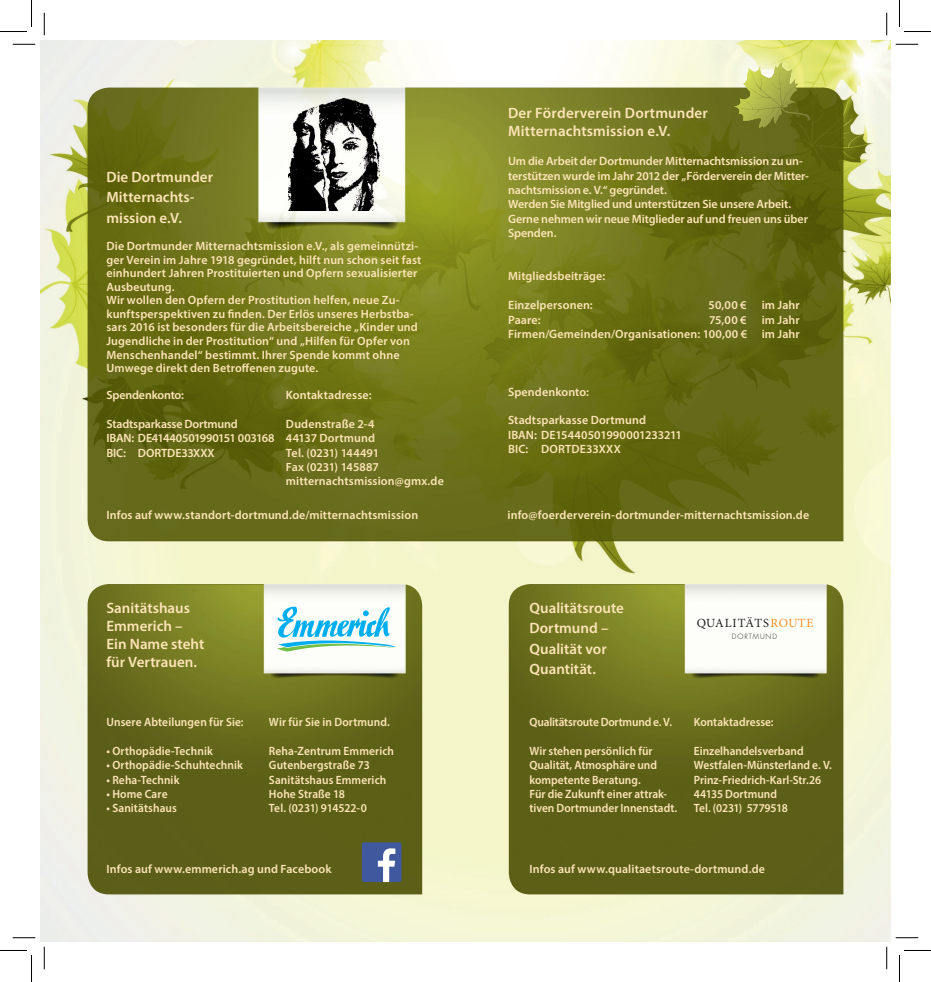
<style>
.page{position:relative;width:931px;height:982px;background:#fff}
.page>*{position:absolute;margin:0;border:0;box-sizing:border-box;transform-origin:0 0}
.t1{font:600 15px/20.2px "Myriad Pro";letter-spacing:.005em;color:#fee4b8}
.t2{font:12.45px "Minion Pro";letter-spacing:.04em;color:#231f20}
.t3{font:600 12px/13.5px "Myriad Pro";letter-spacing:.01em;color:#fee4b8}
.t4{font:600 12px/14.4px "Myriad Pro";letter-spacing:.01em;color:#fee4b8;scale:.95 1}
.t5{font:600 12px/14.4px "Myriad Pro";letter-spacing:-.01em;color:#fee4b8}
.t6{font:600 12px/14.4px "Myriad Pro";letter-spacing:-.015em;color:#fee4b8}
.t7{font:600 12px "Myriad Pro";letter-spacing:-.015em;color:#fee4b8;scale:.95 1}
.t8{font:300 7.05px "Futura";letter-spacing:.13em;color:#231f20}
.s1{color:#f69026}
</style>
<div class="page">
<img style="left:40px;top:40px;width:850px;height:901px">
<img style="left:508px;top:584px;width:335px;height:310px">
<img style="left:88px;top:584px;width:334px;height:310px">
<img style="left:88px;top:88px;width:755px;height:453px">
<svg style="left:277px;top:606px;width:119px;height:45px"></svg>
<img style="left:289px;top:98px;width:90px;height:112px">
<div style="left:362px;top:842px;width:39px;height:40px;background:#40599e;border-radius:2px"></div>
<svg style="left:378px;top:848px;width:17px;height:34px"></svg>
<svg style="left:732px;top:62px;width:78px;height:66px;background:#a5ab52"></svg>
<svg style="left:13px;top:44px;width:22px;height:1px"></svg>
<svg style="left:895px;top:44px;width:23px;height:1px"></svg>
<svg style="left:13px;top:937px;width:22px;height:1px"></svg>
<svg style="left:895px;top:937px;width:23px;height:1px"></svg>
<svg style="left:44px;top:13px;width:1px;height:22px"></svg>
<svg style="left:44px;top:946px;width:1px;height:23px"></svg>
<svg style="left:886px;top:13px;width:1px;height:22px"></svg>
<svg style="left:886px;top:946px;width:1px;height:23px"></svg>
<svg style="left:0;top:0;width:32px;height:32px"></svg>
<svg style="left:0;top:950px;width:32px;height:31px"></svg>
<svg style="left:899px;top:0;width:31px;height:32px"></svg>
<svg style="left:899px;top:950px;width:31px;height:31px"></svg>
<p class="t1" style="left:106px;top:166px;width:108px">Die Dortmunder<br>Mitternachts&shy;mission e.V.</p>
<p class="t3" style="left:106px;top:239px;width:316px">Die Dortmunder Mitternachtsmission e.V., als gemeinnützi&shy;ger Verein im Jahre 1918 gegründet, hilft nun schon seit fast einhundert Jahren Prostituierten und Opfern sexualisierter Ausbeutung.<br>Wir wollen den Opfern der Prostitution helfen, neue Zu&shy;kunftsperspektiven zu finden. Der Erlös unseres Herbstba&shy;sars 2016 ist besonders für die Arbeitsbereiche „Kinder und Jugendliche in der Prostitution“ und „Hilfen für Opfer von Menschenhandel“ bestimmt. Ihrer Spende kommt ohne Umwege direkt den Betroffenen zugute.</p>
<p class="t6" style="left:106px;top:387px;width:79px">Spendenkonto:</p>
<p class="t6" style="left:106px;top:416px;width:170px">Stadtsparkasse Dortmund<br>IBAN: DE41440501990151 003168<br>BIC: DORTDE33XXX</p>
<p class="t3" style="left:286px;top:388px;width:87px">Kontaktadresse:</p>
<p class="t3" style="left:286px;top:416px;width:159px;line-height:14.4px">Dudenstraße 2-4<br>44137 Dortmund<br>Tel. (0231) 144491<br>Fax (0231) 145887 mitternachtsmission@gmx.de</p>
<p class="t1" style="left:508px;top:104px;width:201px;line-height:18px">Der Förderverein Dortmunder<br>Mitternachtsmission e.V.</p>
<p class="t5" style="left:508px;top:153px;width:302px">Um die Arbeit der Dortmunder Mitternachtsmission zu un&shy;terstützen wurde im Jahr 2012 der „Förderverein der Mitter&shy;nachtsmission e. V.“ gegründet.<br>Werden Sie Mitglied und unterstützen Sie unsere Arbeit.<br>Gerne nehmen wir neue Mitglieder auf und freuen uns über Spenden.</p>
<p class="t3" style="left:508px;top:269px;width:99px">Mitgliedsbeiträge:</p>
<p class="t3" style="left:508px;top:298px;width:86px">Einzelpersonen:</p>
<p class="t3" style="left:708px;top:298px;width:40px">50,00 €</p>
<p class="t3" style="left:761px;top:298px;width:40px">im Jahr</p>
<p class="t3" style="left:508px;top:312px;width:34px">Paare:</p>
<p class="t3" style="left:709px;top:312px;width:39px">75,00 €</p>
<p class="t3" style="left:508px;top:312px;width:293px;line-height:14.4px;text-align:right">im Jahr<br>Firmen/Gemeinden/Organisationen: 100,00 € im Jahr</p>
<p class="t3" style="left:508px;top:384px;width:83px">Spendenkonto:</p>
<p class="t3" style="left:508px;top:413px;width:175px;line-height:14.4px">Stadtsparkasse Dortmund<br>IBAN: DE15440501990001233211<br>BIC: DORTDE33XXX</p>
<p class="t3" style="left:106px;top:508px;width:313px">Infos auf www.standort-dortmund.de/mitternachtsmission</p>
<p class="t3" style="left:507px;top:508px;width:303px">info@foerderverein-dortmunder-mitternachtsmission.de</p>
<p class="t1" style="left:106px;top:598px;width:99px;line-height:18px">Sanitätshaus<br>Emmerich –<br>Ein Name steht für Vertrauen.</p>
<p class="t1" style="left:529px;top:597px;width:96px">Qualitätsroute<br>Dortmund –<br>Qualität vor<br>Quantität.</p>
<p class="t4" style="left:106px;top:714px;width:146px">Unsere Abteilungen für Sie:</p>
<p class="t4" style="left:106px;top:743px;width:114px">• Orthopädie-Technik</p>
<p class="t4" style="left:106px;top:757px;width:145px">• Orthopädie-Schuhtechnik</p>
<p class="t4" style="left:106px;top:772px;width:78px">• Reha-Technik</p>
<p class="t4" style="left:106px;top:786px;width:66px">• Home Care</p>
<p class="t4" style="left:106px;top:800px;width:76px">• Sanitätshaus</p>
<p class="t4" style="left:269px;top:714px;width:129px">Wir für Sie in Dortmund.</p>
<p class="t4" style="left:269px;top:743px;width:133px">Reha-Zentrum Emmerich<br>Gutenbergstraße 73<br>Sanitätshaus Emmerich<br>Hohe Straße 18<br>Tel. (0231) 914522-0</p>
<p class="t7" style="left:529px;top:714px;width:152px">Qualitätsroute Dortmund e. V.</p>
<p class="t4" style="left:529px;top:743px;width:157px">Wir stehen persönlich für<br>Qualität, Atmosphäre und kompetente Beratung.<br>Für die Zukunft einer attrak&shy;tiven Dortmunder Innenstadt.</p>
<p class="t2" style="left:696px;top:614px;width:118px">QUALITÄTS<span class="s1">ROUTE</span></p>
<p class="t8" style="left:732px;top:631px;width:47px">DORTMUND</p>
<p class="t4" style="left:693px;top:714px;width:85px">Kontaktadresse:</p>
<p class="t4" style="left:693px;top:743px;width:147px">Einzelhandelsverband<br>Westfalen-Münsterland e. V.<br>Prinz-Friedrich-Karl-Str.26<br>44135 Dortmund<br>Tel. (0231) 5779518</p>
<p class="t3" style="left:106px;top:861px;width:227px">Infos auf www.emmerich.ag und Facebook</p>
<p class="t3" style="left:529px;top:861px;width:237px">Infos auf www.qualitaetsroute-dortmund.de</p>
</div>
